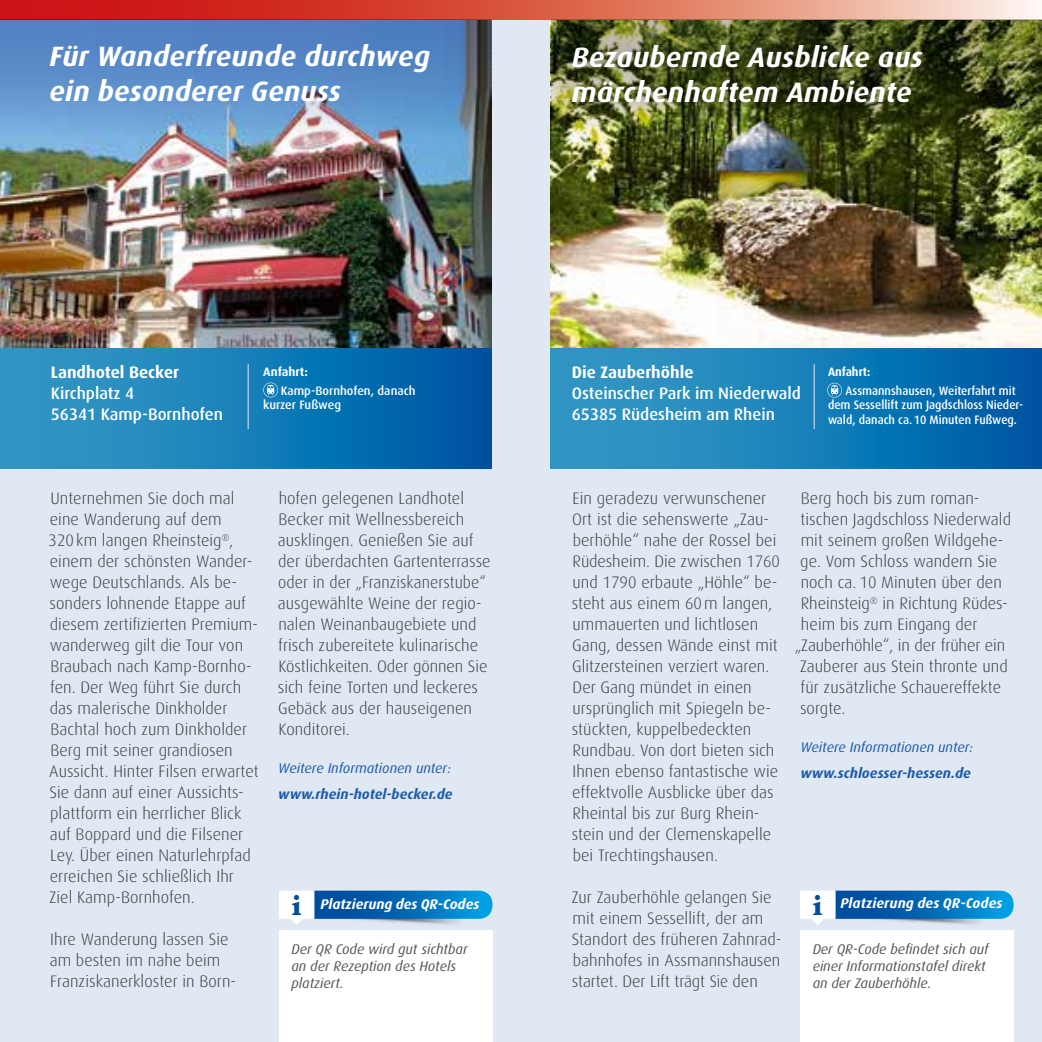
<style>
.page{position:relative;width:1042px;height:1042px;background:#dfe8f3}
.page>*{position:absolute;margin:0;border:0;box-sizing:border-box;transform-origin:0 0}
.t1{font:italic 700 28px/35px "Dax";letter-spacing:.01em;color:#fff}
.t2{font:900 28px "Hoefler Text";color:#004e9e}
.t3{font:300 16.62px/21px "Dax";letter-spacing:.005em;color:#3b3b3a}
.t4{font:500 16.62px/21px "Dax";color:#fff}
.t5{font:700 16.62px "Dax";color:#fff}
.t6{font:italic 14px/16.8px "Dax";color:#565656}
.t7{font:italic 14px "Dax";letter-spacing:.005em;color:#1f5ca8}
.t8{font:italic 700 14px "Dax";letter-spacing:.005em;color:#1f5ca8}
.t9{font:italic 700 14px "Dax";color:#fff}
.t10{font:500 12.25px/14.7px "Dax";color:#fff;scale:.95 1}
.t11{font:500 12.25px/14.7px "Dax";color:#fff}
.t12{font:700 12.25px "Dax";color:#fff}
.t13{font:700 12.25px "Dax";color:#fff;scale:.95 1}
</style>
<div class="page">
<img style="left:0;top:144px;width:491px;height:204px">
<img style="left:551px;top:144px;width:491px;height:204px">
<svg style="left:0;top:0;width:1042px;height:20px;background:#da6656"></svg>
<div style="left:0;top:348px;width:491px;height:120px;background:linear-gradient(to right,#369fc8,#0058a5)"></div>
<div style="left:551px;top:348px;width:491px;height:120px;background:linear-gradient(to right,#389fc8,#005ca7)"></div>
<img style="left:551px;top:20px;width:491px;height:124px">
<svg style="left:0;top:20px;width:491px;height:124px;background:#628ec2"></svg>
<div style="left:557px;top:30px;width:382px;height:89px;background:#000;opacity:.35"></div>
<div style="left:279px;top:931px;width:213px;height:111px;background:#fff"></div>
<svg style="left:279px;top:890px;width:214px;height:42px"></svg>
<div style="left:800px;top:931px;width:213px;height:111px;background:#fff"></div>
<svg style="left:800px;top:890px;width:214px;height:42px"></svg>
<svg style="left:263px;top:382px;width:15px;height:15px"></svg>
<hr style="left:248px;top:364px;width:1px;height:65px;background:#dfe8f3">
<svg style="left:827px;top:383px;width:15px;height:15px"></svg>
<hr style="left:814px;top:364px;width:1px;height:65px;background:#dfe8f3">
<h1 class="t1" style="left:50px;top:39px;width:382px">Für Wanderfreunde durchweg ein besonderer Genuss</h1>
<h1 class="t1" style="left:572px;top:40px;width:352px">Bezaubernde Ausblicke aus märchenhaftem Ambiente</h1>
<p class="t5" style="left:51px;top:363px;width:130px">Landhotel Becker</p>
<p class="t4" style="left:51px;top:383px;width:174px">Kirchplatz 4<br>56341 Kamp-Bornhofen</p>
<p class="t12" style="left:263px;top:364px;width:46px">Anfahrt:</p>
<p class="t11" style="left:263px;top:383px;width:154px;text-indent:17px">Kamp-Bornhofen, danach kurzer Fußweg</p>
<p class="t5" style="left:572px;top:363px;width:123px">Die Zauberhöhle</p>
<p class="t4" style="left:572px;top:383px;width:231px">Osteinscher Park im Niederwald<br>65385 Rüdesheim am Rhein</p>
<p class="t13" style="left:828px;top:364px;width:46px">Anfahrt:</p>
<p class="t10" style="left:828px;top:383px;width:207px;text-indent:17px">Assmannshausen, Weiterfahrt mit dem Sessellift zum Jagdschloss Nieder&shy;wald, danach ca.10 Minuten Fußweg.</p>
<p class="t3" style="left:49px;top:488px;width:212px">Unternehmen Sie doch mal eine Wanderung auf dem<br>320 km langen Rheinsteig<sup>®</sup>, einem der schönsten Wander&shy;wege Deutschlands. Als be&shy;sonders lohnende Etappe auf diesem zertifizierten Premium&shy;wanderweg gilt die Tour von<br>Braubach nach Kamp-Bornho&shy;fen. Der Weg führt Sie durch das malerische Dinkholder<br>Bachtal hoch zum Dinkholder<br>Berg mit seiner grandiosen<br>Aussicht. Hinter Filsen erwartet<br>Sie dann auf einer Aussichts&shy;plattform ein herrlicher Blick auf Boppard und die Filsener<br>Ley. Über einen Naturlehrpfad erreichen Sie schließlich Ihr<br>Ziel Kamp-Bornhofen.</p>
<p class="t3" style="left:50px;top:929px;width:188px">Ihre Wanderung lassen Sie am besten im nahe beim<br>Franziskanerkloster in Born-</p>
<p class="t3" style="left:278px;top:488px;width:214px">hofen gelegenen Landhotel<br>Becker mit Wellnessbereich ausklingen. Genießen Sie auf der überdachten Gartenterrasse oder in der „Franziskanerstube“ ausgewählte Weine der regio&shy;nalen Weinanbaugebiete und frisch zubereitete kulinarische<br>Köstlichkeiten. Oder gönnen Sie sich feine Torten und leckeres<br>Gebäck aus der hauseigenen<br>Konditorei.</p>
<p class="t7" style="left:278px;top:760px;width:174px">Weitere Informationen unter:</p>
<p class="t8" style="left:278px;top:786px;width:176px">www.rhein-hotel-becker.de</p>
<p class="t3" style="left:801px;top:488px;width:180px">Berg hoch bis zum roman-</p>
<p class="t3" style="left:800px;top:509px;width:212px">tischen Jagdschloss Niederwald</p>
<p class="t3" style="left:800px;top:530px;width:204px">mit seinem großen Wildgehe-</p>
<p class="t3" style="left:800px;top:551px;width:198px">ge. Vom Schloss wandern Sie</p>
<p class="t3" style="left:800px;top:572px;width:203px">noch ca. 10 Minuten über den</p>
<p class="t3" style="left:801px;top:593px;width:208px">Rheinsteig<sup>®</sup> in Richtung Rüdes-</p>
<p class="t3" style="left:801px;top:614px;width:178px">heim bis zum Eingang der</p>
<p class="t3" style="left:795px;top:635px;width:212px">„Zauberhöhle“, in der früher ein</p>
<p class="t3" style="left:800px;top:656px;width:209px">Zauberer aus Stein thronte und</p>
<p class="t3" style="left:800px;top:677px;width:202px">für zusätzliche Schauereffekte</p>
<p class="t3" style="left:800px;top:698px;width:47px">sorgte.</p>
<p class="t7" style="left:800px;top:739px;width:174px">Weitere Informationen unter:</p>
<p class="t8" style="left:800px;top:765px;width:172px">www.schloesser-hessen.de</p>
<p class="t3" style="left:572px;top:488px;width:210px">Ein geradezu verwunschener<br>Ort ist die sehenswerte „Zau&shy;berhöhle“ nahe der Rossel bei<br>Rüdesheim. Die zwischen 1760 und 1790 erbaute „Höhle“ be&shy;steht aus einem 60m langen, ummauerten und lichtlosen<br>Gang, dessen Wände einst mit<br>Glitzersteinen verziert waren.<br>Der Gang mündet in einen ursprünglich mit Spiegeln be&shy;stückten, kuppelbedeckten<br>Rundbau. Von dort bieten sich<br>Ihnen ebenso fantastische wie effektvolle Ausblicke über das<br>Rheintal bis zur Burg Rhein&shy;stein und der Clemenskapelle bei Trechtingshausen.</p>
<p class="t3" style="left:572px;top:887px;width:211px">Zur Zauberhöhle gelangen Sie mit einem Sessellift, der am<br>Standort des früheren Zahnrad&shy;bahnhofes in Assmannshausen startet. Der Lift trägt Sie den</p>
<h1 class="t2" style="left:292px;top:888px;width:11px">i</h1>
<p class="t6" style="left:291px;top:941px;width:178px">Der QR Code wird gut sichtbar an der Rezeption des Hotels platziert.</p>
<p class="t9" style="left:321px;top:896px;width:160px">Platzierung des QR-Codes</p>
<h1 class="t2" style="left:813px;top:888px;width:11px">i</h1>
<p class="t6" style="left:812px;top:941px;width:177px">Der QR-Code befindet sich auf einer Informationstafel direkt an der Zauberhöhle.</p>
<p class="t9" style="left:840px;top:895px;width:163px">Platzierung des QR-Codes</p>
</div>
